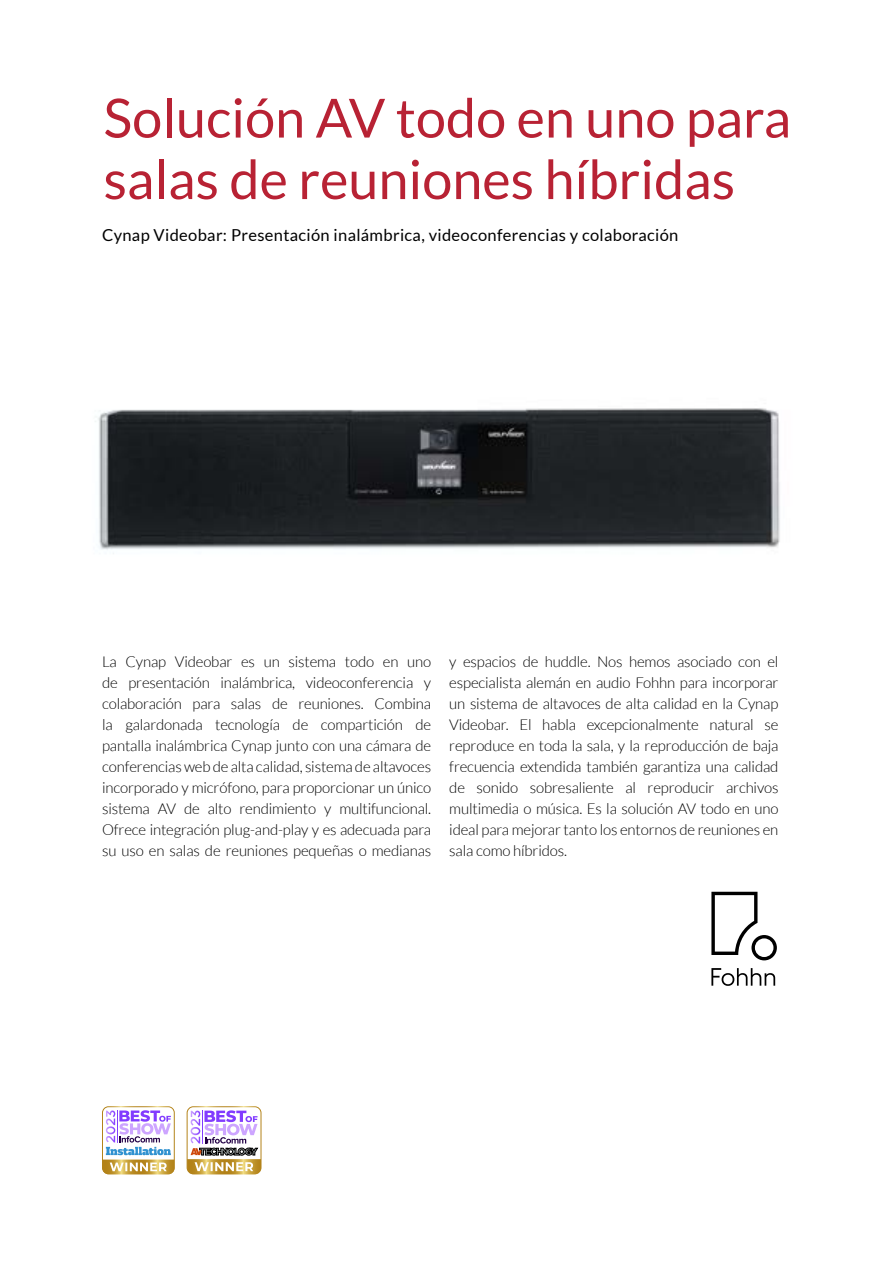
<style>
.page{position:relative;width:893px;height:1263px;background:#fff}
.page>*{position:absolute;margin:0;border:0;box-sizing:border-box;transform-origin:0 0}
.t1{font:54px/61.5px "Lato";color:#b82234}
.t2{font:16.5px "Lato";letter-spacing:.02em;color:#000}
.t3{font:300 15px/21px "Lato";letter-spacing:-.01em;color:#000;text-align:justify}
</style>
<div class="page">
<svg style="left:711px;top:968px;width:64px;height:18px"></svg>
<svg style="left:711px;top:892px;width:66px;height:68px"></svg>
<img style="left:95px;top:408px;width:685px;height:146px">
<hr style="left:892px;top:0;width:1px;height:1263px;background:#b82234">
<div style="left:185px;top:1104px;width:81px;height:75px;background:#fff;opacity:.75"></div>
<div style="left:187px;top:1107px;width:74px;height:67px;background:#fff;border-radius:6px"></div>
<div style="left:187px;top:1106px;width:74px;height:68px;border:1px solid #fff;border-radius:6px"></div>
<svg style="left:187px;top:1110px;width:74px;height:64px"></svg>
<div style="left:102px;top:1106px;width:73px;height:68px;border:1px solid #fff;border-radius:6px"></div>
<svg style="left:102px;top:1110px;width:72px;height:64px"></svg>
<h1 class="t1" style="left:104px;top:87px;width:689px">Solución AV todo en uno para salas de reuniones híbridas</h1>
<p class="t2" style="left:102px;top:226px;width:578px">Cynap Videobar: Presentación inalámbrica, videoconferencias y colaboración</p>
<p class="t3" style="left:102px;top:651px;width:331px">La Cynap Videobar es un sistema todo en uno de presentación inalámbrica, videoconferencia y colaboración para salas de reuniones. Combina la galardonada tecnología de compartición de pantalla inalámbrica Cynap junto con una cámara de conferencias web de alta calidad, sistema de altavoces incorporado y micrófono, para proporcionar un único sistema AV de alto rendimiento y multifuncional.<br>Ofrece integración plug-and-play y es adecuada para su uso en salas de reuniones pequeñas o medianas</p>
<p class="t3" style="left:449px;top:651px;width:331px">y espacios de huddle. Nos hemos asociado con el especialista alemán en audio Fohhn para incorporar un sistema de altavoces de alta calidad en la Cynap Videobar. El habla excepcionalmente natural se reproduce en toda la sala, y la reproducción de baja frecuencia extendida también garantiza una calidad de sonido sobresaliente al reproducir archivos multimedia o música. Es la solución AV todo en uno ideal para mejorar tanto los entornos de reuniones en sala como híbridos.</p>
</div>
